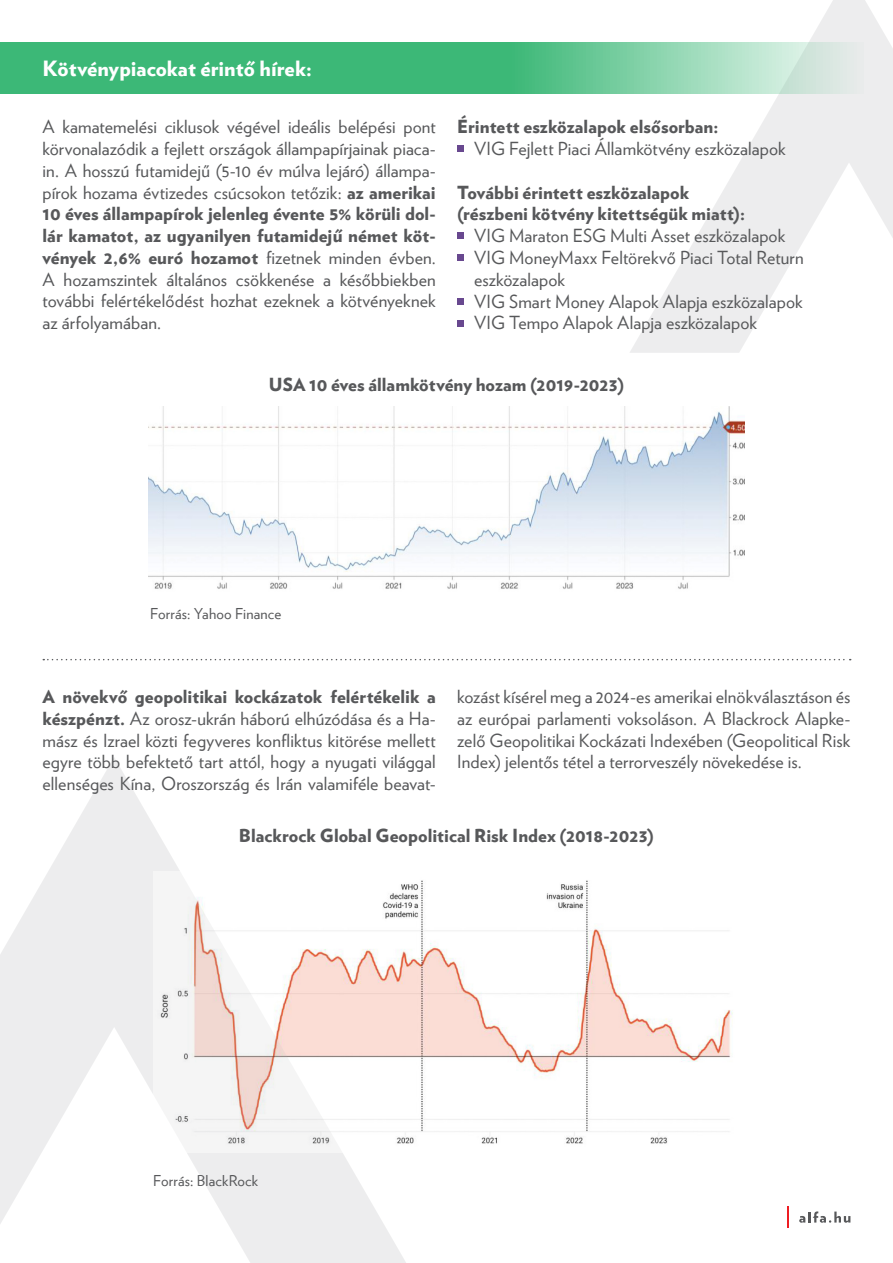
<style>
.page{position:relative;width:893px;height:1263px;background:#fff}
.page>*{position:absolute;margin:0;border:0;box-sizing:border-box;transform-origin:0 0}
.t1{font:900 21px "Verlag";color:#fff}
.t2{font:18px/21.8px "Verlag";letter-spacing:.005em;color:#57585a;text-align:justify}
.t3{font:900 18px/21.8px "Verlag";letter-spacing:.005em;color:#57585a}
.t4{font:15px "Verlag";letter-spacing:.01em;color:#57585a}
.s1{font-weight:900}
</style>
<div class="page">
<svg style="left:0;top:758px;width:406px;height:505px"></svg>
<svg style="left:799px;top:1211px;width:51px;height:12px"></svg>
<hr style="left:787px;top:1207px;width:2px;height:21px;background:#ee1d23">
<svg style="left:629px;top:0;width:264px;height:353px"></svg>
<svg style="left:0;top:43px;width:863px;height:51px;background:#61c490"></svg>
<div style="left:457px;top:146px;width:7px;height:6px;background:#68488f"></div>
<div style="left:457px;top:233px;width:7px;height:6px;background:#68488f"></div>
<div style="left:457px;top:254px;width:7px;height:7px;background:#68488f"></div>
<div style="left:457px;top:298px;width:7px;height:6px;background:#68488f"></div>
<div style="left:457px;top:320px;width:7px;height:6px;background:#68488f"></div>
<svg style="left:43px;top:659px;width:808px;height:1px"></svg>
<img style="left:153px;top:871px;width:580px;height:281px">
<img style="left:149px;top:407px;width:595px;height:182px">
<p class="t1" style="left:43px;top:51px;width:271px">Kötvénypiacokat érintő hírek:</p>
<p class="t2" style="left:43px;top:115px;width:395px">A kamatemelési ciklusok végével ideális belépési pont körvonalazódik a fejlett országok állampapírjainak piaca&shy;in. A hosszú futamidejű (5-10 év múlva lejáró) állampa&shy;pírok hozama évtizedes csúcsokon tetőzik: <span class="s1">az amerikai 10 éves állampapírok jelenleg évente 5% körüli dol&shy;lár kamatot, az ugyanilyen futamidejű német köt&shy;vények 2,6% euró hozamot</span> fizetnek minden évben.<br>A hozamszintek általános csökkenése a későbbiekben további felértékelődést hozhat ezeknek a kötvényeknek az árfolyamában.</p>
<p class="t3" style="left:457px;top:115px;width:263px">Érintett eszközalapok elsősorban:</p>
<p class="t2" style="left:474px;top:137px;width:313px">VIG Fejlett Piaci Államkötvény eszközalapok</p>
<p class="t3" style="left:457px;top:180px;width:290px">További érintett eszközalapok (részbeni kötvény kitettségük miatt):</p>
<p class="t2" style="left:474px;top:224px;width:331px;text-align:left">VIG Maraton ESG Multi Asset eszközalapok VIG MoneyMaxx Feltörekvő Piaci Total Return eszközalapok<br>VIG Smart Money Alapok Alapja eszközalapok VIG Tempo Alapok Alapja eszközalapok</p>
<p class="t3" style="left:269px;top:372px;width:357px">USA 10 éves államkötvény hozam (2019-2023)</p>
<p class="t4" style="left:150px;top:602px;width:132px">Forrás: Yahoo Finance</p>
<p class="t2" style="left:43px;top:685px;width:395px"><span class="s1">A növekvő geopolitikai kockázatok felértékelik a készpénzt.</span> Az orosz-ukrán háború elhúzódása és a Ha&shy;mász és Izrael közti fegyveres konfliktus kitörése mellett egyre több befektető tart attól, hogy a nyugati világgal ellenséges Kína, Oroszország és Irán valamiféle beavat-</p>
<p class="t2" style="left:457px;top:685px;width:395px">kozást kísérel meg a 2024-es amerikai elnökválasztáson és az európai parlamenti voksoláson. A Blackrock Alapke&shy;zelő Geopolitikai Kockázati Indexében (Geopolitical Risk Index) jelentős tétel a terrorveszély növekedése is.</p>
<p class="t3" style="left:239px;top:824px;width:417px">Blackrock Global Geopolitical Risk Index (2018-2023)</p>
<p class="t4" style="left:153px;top:1170px;width:106px">Forrás: BlackRock</p>
</div>
